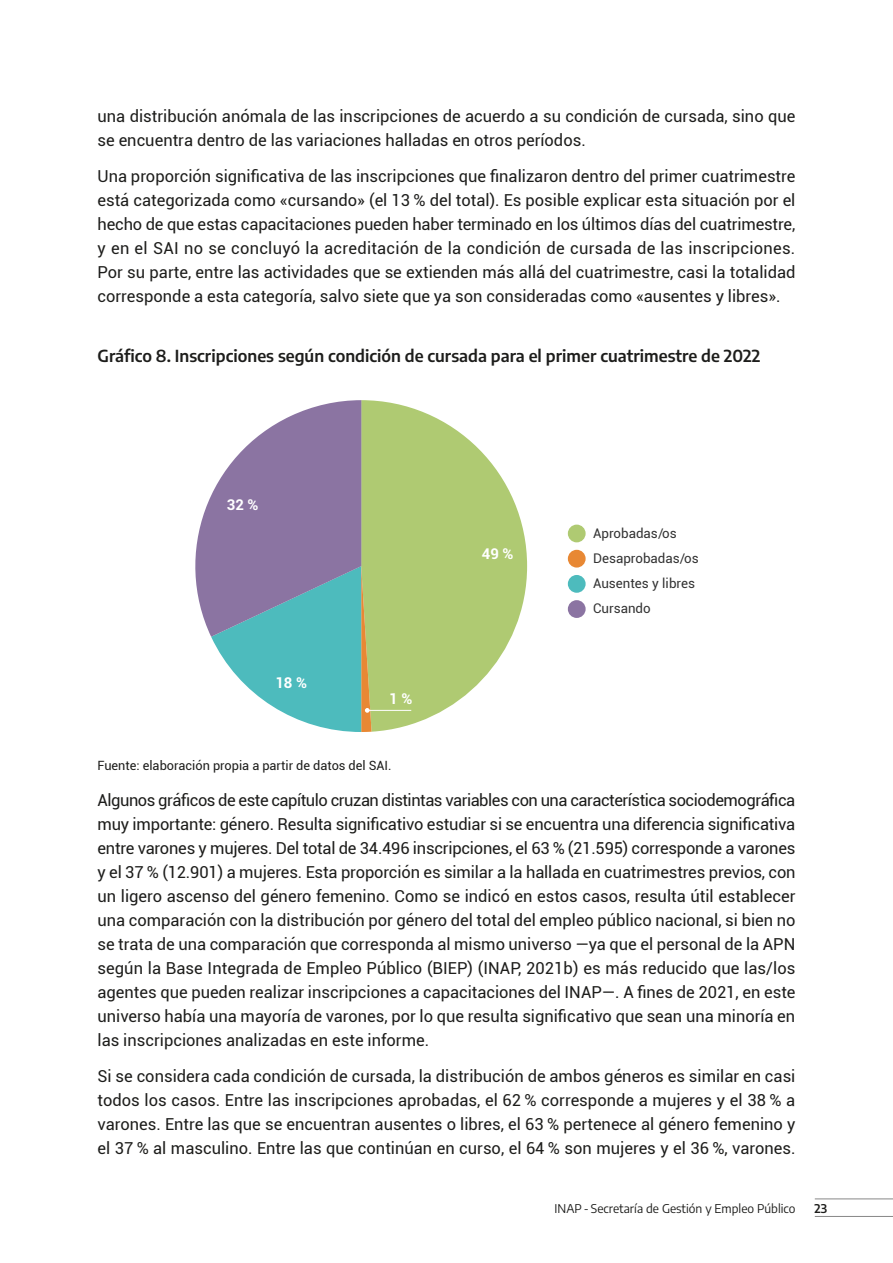
<style>
.page{position:relative;width:893px;height:1263px;background:#fff}
.page>*{position:absolute;margin:0;border:0;box-sizing:border-box;transform-origin:0 0}
.t1{font:16.5px/24px "Roboto";color:#1d1d1b;text-align:justify}
.t2{font:600 16.5px "Encode Sans";color:#1d1d1b}
.t3{font:700 14.85px "Roboto";color:#fff}
.t4{font:13.35px/25.2px "Roboto";color:#333}
.t5{font:12.75px "Roboto";color:#1d1d1b}
.t6{font:12px "Encode Sans";color:#1d1d1b}
.t7{font:600 12px "Encode Sans";color:#1d1d1b}
</style>
<div class="page">
<svg style="left:372px;top:400px;width:155px;height:332px;fill:#afca72"></svg>
<div style="left:568px;top:525px;width:18px;height:17px;background:#afca72;border-radius:50%"></div>
<div style="left:568px;top:550px;width:18px;height:18px;background:#e88834;border-radius:50%"></div>
<div style="left:568px;top:575px;width:18px;height:18px;background:#4dbbbd;border-radius:50%"></div>
<div style="left:568px;top:600px;width:18px;height:18px;background:#8b74a2;border-radius:50%"></div>
<hr style="left:367px;top:710px;width:44px;height:1px;background:#fff">
<svg style="left:195px;top:400px;width:177px;height:332px"></svg>
<hr style="left:815px;top:1198px;width:78px;height:1px;background:#878787">
<hr style="left:815px;top:1216px;width:78px;height:1px;background:#878787">
<p class="t1" style="left:98px;top:103px;width:699px">una distribución anómala de las inscripciones de acuerdo a su condición de cursada, sino que se encuentra dentro de las variaciones halladas en otros períodos.</p>
<p class="t1" style="left:98px;top:163px;width:699px">Una proporción significativa de las inscripciones que finalizaron dentro del primer cuatrimestre está categorizada como «cursando» (el 13 % del total). Es posible explicar esta situación por el hecho de que estas capacitaciones pueden haber terminado en los últimos días del cuatrimestre, y en el SAI no se concluyó la acreditación de la condición de cursada de las inscripciones.<br>Por su parte, entre las actividades que se extienden más allá del cuatrimestre, casi la totalidad corresponde a esta categoría, salvo siete que ya son consideradas como «ausentes y libres».</p>
<p class="t2" style="left:98px;top:344px;width:664px">Gráfico 8. Inscripciones según condición de cursada para el primer cuatrimestre de 2022</p>
<p class="t3" style="left:227px;top:494px;width:33px">32 %</p>
<p class="t3" style="left:482px;top:543px;width:33px">49 %</p>
<p class="t4" style="left:593px;top:520px;width:107px">Aprobadas/os<br>Desaprobadas/os<br>Ausentes y libres<br>Cursando</p>
<p class="t3" style="left:275px;top:673px;width:33px">18 %</p>
<p class="t3" style="left:389px;top:689px;width:25px">1 %</p>
<p class="t5" style="left:98px;top:756px;width:296px">Fuente: elaboración propia a partir de datos del SAI.</p>
<p class="t1" style="left:98px;top:787px;width:700px">Algunos gráficos de este capítulo cruzan distintas variables con una característica sociodemográfica muy importante: género. Resulta significativo estudiar si se encuentra una diferencia significativa entre varones y mujeres. Del total de 34.496 inscripciones, el 63 % (21.595) corresponde a varones y el 37 % (12.901) a mujeres. Esta proporción es similar a la hallada en cuatrimestres previos, con un ligero ascenso del género femenino. Como se indicó en estos casos, resulta útil establecer una comparación con la distribución por género del total del empleo público nacional, si bien no se trata de una comparación que corresponda al mismo universo —ya que el personal de la APN según la Base Integrada de Empleo Público (BIEP) (INAP, 2021b) es más reducido que las/los agentes que pueden realizar inscripciones a capacitaciones del INAP—. A fines de 2021, en este universo había una mayoría de varones, por lo que resulta significativo que sean una minoría en las inscripciones analizadas en este informe.</p>
<p class="t1" style="left:98px;top:1063px;width:699px">Si se considera cada condición de cursada, la distribución de ambos géneros es similar en casi todos los casos. Entre las inscripciones aprobadas, el 62 % corresponde a mujeres y el 38 % a varones. Entre las que se encuentran ausentes o libres, el 63 % pertenece al género femenino y el 37 % al masculino. Entre las que continúan en curso, el 64 % son mujeres y el 36 %, varones.</p>
<p class="t6" style="left:555px;top:1200px;width:242px">INAP - Secretaría de Gestión y Empleo Público</p>
<p class="t7" style="left:815px;top:1200px;width:14px">23</p>
</div>
